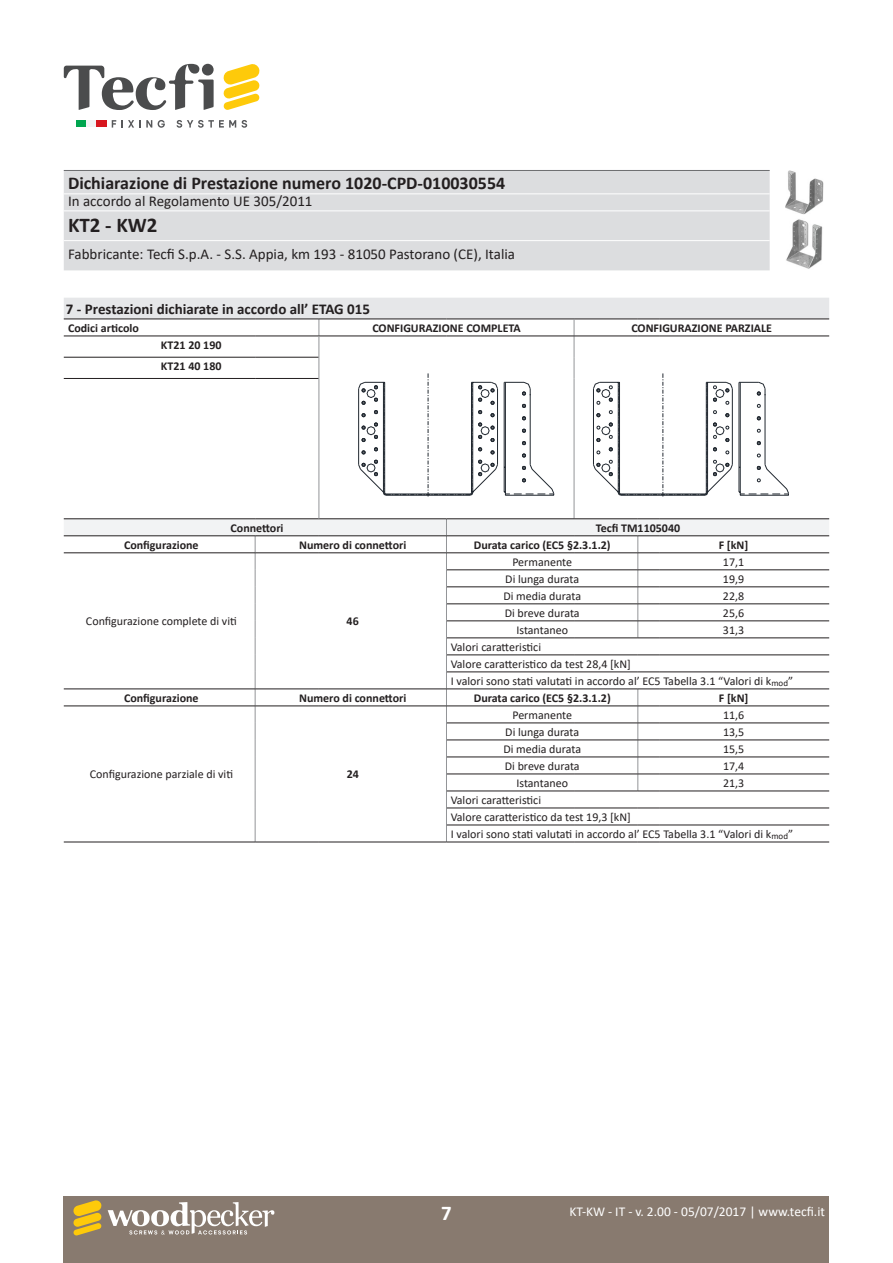
<style>
.page{position:relative;width:893px;height:1263px;background:#fff}
.page>*{position:absolute;margin:0;border:0;box-sizing:border-box;transform-origin:0 0}
.t1{font:700 21px "Calibri";color:#231f20}
.t2{font:700 21px "Calibri";color:#fff}
.t3{font:700 18px "Calibri";color:#231f20}
.t4{font:15px "Calibri";color:#231f20}
.t5{font:700 15px "Calibri";color:#231f20}
.t6{font:13.5px "Calibri";color:#fff}
.t7{font:12px/17px "Calibri";color:#231f20}
.t8{font:700 12px/21.3px "Calibri";color:#231f20}
</style>
<div class="page">
<img style="left:785px;top:170px;width:39px;height:44px">
<img style="left:786px;top:219px;width:37px;height:50px">
<div style="left:64px;top:1196px;width:765px;height:67px;background:#887a6f"></div>
<div style="left:64px;top:171px;width:706px;height:99px;background:#dcdddf"></div>
<hr style="left:64px;top:170px;width:706px;height:1px;background:#6c6d70">
<hr style="left:64px;top:193px;width:706px;height:1px;background:#fff">
<hr style="left:64px;top:210px;width:706px;height:1px;background:#fff">
<hr style="left:64px;top:240px;width:706px;height:1px;background:#fff">
<div style="left:76px;top:121px;width:10px;height:6px;background:#00a54f"></div>
<div style="left:86px;top:121px;width:10px;height:6px;background:#f2f3f4"></div>
<div style="left:96px;top:121px;width:10px;height:6px;background:#d7171f"></div>
<svg style="left:112px;top:120px;width:40px;height:8px"></svg>
<svg style="left:158px;top:120px;width:7px;height:8px"></svg>
<svg style="left:177px;top:120px;width:70px;height:8px"></svg>
<svg style="left:223px;top:64px;width:37px;height:46px"></svg>
<svg style="left:64px;top:64px;width:150px;height:46px"></svg>
<svg style="left:73px;top:1200px;width:29px;height:36px"></svg>
<svg style="left:108px;top:1202px;width:166px;height:32px"></svg>
<hr style="left:574px;top:378px;width:1px;height:141px;background:#939598">
<svg style="left:64px;top:518px;width:765px;height:325px"></svg>
<hr style="left:659px;top:842px;width:170px;height:1px;background:#231f20">
<hr style="left:64px;top:518px;width:191px;height:1px;background:#231f20">
<hr style="left:255px;top:518px;width:64px;height:1px;background:#231f20">
<hr style="left:64px;top:535px;width:191px;height:1px;background:#231f20">
<hr style="left:255px;top:535px;width:64px;height:1px;background:#231f20">
<hr style="left:319px;top:535px;width:127px;height:1px;background:#231f20">
<hr style="left:64px;top:553px;width:191px;height:1px;background:#231f20">
<hr style="left:255px;top:553px;width:64px;height:1px;background:#231f20">
<hr style="left:319px;top:553px;width:127px;height:1px;background:#231f20">
<hr style="left:64px;top:689px;width:191px;height:1px;background:#231f20">
<hr style="left:255px;top:689px;width:64px;height:1px;background:#231f20">
<hr style="left:319px;top:689px;width:127px;height:1px;background:#231f20">
<hr style="left:64px;top:706px;width:191px;height:1px;background:#231f20">
<hr style="left:255px;top:706px;width:64px;height:1px;background:#231f20">
<hr style="left:319px;top:706px;width:127px;height:1px;background:#231f20">
<hr style="left:64px;top:842px;width:191px;height:1px;background:#231f20">
<hr style="left:255px;top:842px;width:64px;height:1px;background:#231f20">
<hr style="left:319px;top:842px;width:127px;height:1px;background:#231f20">
<hr style="left:319px;top:378px;width:1px;height:141px;background:#939598">
<svg style="left:64px;top:298px;width:765px;height:198px"></svg>
<h2 class="t3" style="left:68px;top:170px;width:439px">Dichiarazione di Prestazione numero 1020-CPD-010030554</h2>
<p class="t4" style="left:68px;top:191px;width:246px">In accordo al Regolamento UE 305/2011</p>
<h1 class="t1" style="left:68px;top:210px;width:91px">KT2 - KW2</h1>
<p class="t4" style="left:68px;top:244px;width:448px">Fabbricante: Tecfi S.p.A. - S.S. Appia, km 193 - 81050 Pastorano (CE), Italia</p>
<p class="t5" style="left:66px;top:298px;width:306px">7 - Prestazioni dichiarate in accordo all’ ETAG 015</p>
<p class="t8" style="left:68px;top:317px;width:72px">Codici articolo</p>
<p class="t8" style="left:372px;top:317px;width:150px">CONFIGURAZIONE COMPLETA</p>
<p class="t8" style="left:631px;top:317px;width:142px">CONFIGURAZIONE PARZIALE</p>
<p class="t8" style="left:161px;top:334px;width:62px">KT21 20 190<br>KT21 40 180</p>
<p class="t8" style="left:231px;top:517px;width:55px">Connettori</p>
<p class="t8" style="left:596px;top:517px;width:86px">Tecfi TM1105040</p>
<p class="t8" style="left:124px;top:534px;width:76px">Configurazione</p>
<p class="t8" style="left:299px;top:534px;width:109px">Numero di connettori</p>
<p class="t8" style="left:474px;top:534px;width:138px">Durata carico (EC5 §2.3.1.2)</p>
<p class="t8" style="left:719px;top:534px;width:31px">F [kN]</p>
<p class="t7" style="left:86px;top:613px;width:152px">Configurazione complete di viti</p>
<p class="t8" style="left:347px;top:610px;width:14px">46</p>
<p class="t7" style="left:512px;top:553px;width:61px">Permanente</p>
<p class="t7" style="left:723px;top:553px;width:23px">17,1</p>
<p class="t7" style="left:505px;top:570px;width:75px">Di lunga durata</p>
<p class="t7" style="left:723px;top:570px;width:23px">19,9</p>
<p class="t7" style="left:503px;top:587px;width:79px">Di media durata</p>
<p class="t7" style="left:723px;top:587px;width:23px">22,8</p>
<p class="t7" style="left:505px;top:604px;width:76px">Di breve durata</p>
<p class="t7" style="left:723px;top:604px;width:23px">25,6</p>
<p class="t7" style="left:516px;top:621px;width:53px">Istantaneo</p>
<p class="t7" style="left:723px;top:621px;width:23px">31,3</p>
<p class="t7" style="left:451px;top:638px;width:344px">Valori caratteristici<br>Valore caratteristico da test 28,4 [kN]<br>I valori sono stati valutati in accordo al’ EC5 Tabella 3.1 “Valori di k<sub>mod</sub>”</p>
<p class="t8" style="left:124px;top:687px;width:76px">Configurazione</p>
<p class="t8" style="left:299px;top:687px;width:109px">Numero di connettori</p>
<p class="t8" style="left:474px;top:687px;width:138px">Durata carico (EC5 §2.3.1.2)</p>
<p class="t8" style="left:719px;top:687px;width:31px">F [kN]</p>
<p class="t7" style="left:90px;top:766px;width:145px">Configurazione parziale di viti</p>
<p class="t8" style="left:347px;top:764px;width:14px">24</p>
<p class="t7" style="left:512px;top:706px;width:61px">Permanente</p>
<p class="t7" style="left:723px;top:706px;width:23px">11,6</p>
<p class="t7" style="left:505px;top:723px;width:75px">Di lunga durata</p>
<p class="t7" style="left:723px;top:723px;width:23px">13,5</p>
<p class="t7" style="left:503px;top:740px;width:79px">Di media durata</p>
<p class="t7" style="left:723px;top:740px;width:23px">15,5</p>
<p class="t7" style="left:505px;top:757px;width:76px">Di breve durata</p>
<p class="t7" style="left:723px;top:757px;width:23px">17,4</p>
<p class="t7" style="left:516px;top:774px;width:53px">Istantaneo</p>
<p class="t7" style="left:723px;top:774px;width:23px">21,3</p>
<p class="t7" style="left:451px;top:791px;width:344px">Valori caratteristici<br>Valore caratteristico da test 19,3 [kN]<br>I valori sono stati valutati in accordo al’ EC5 Tabella 3.1 “Valori di k<sub>mod</sub>”</p>
<h1 class="t2" style="left:441px;top:1199px;width:12px">7</h1>
<p class="t6" style="left:570px;top:1202px;width:257px">KT-KW - IT - v. 2.00 - 05/07/2017 | www.tecfi.it</p>
</div>
